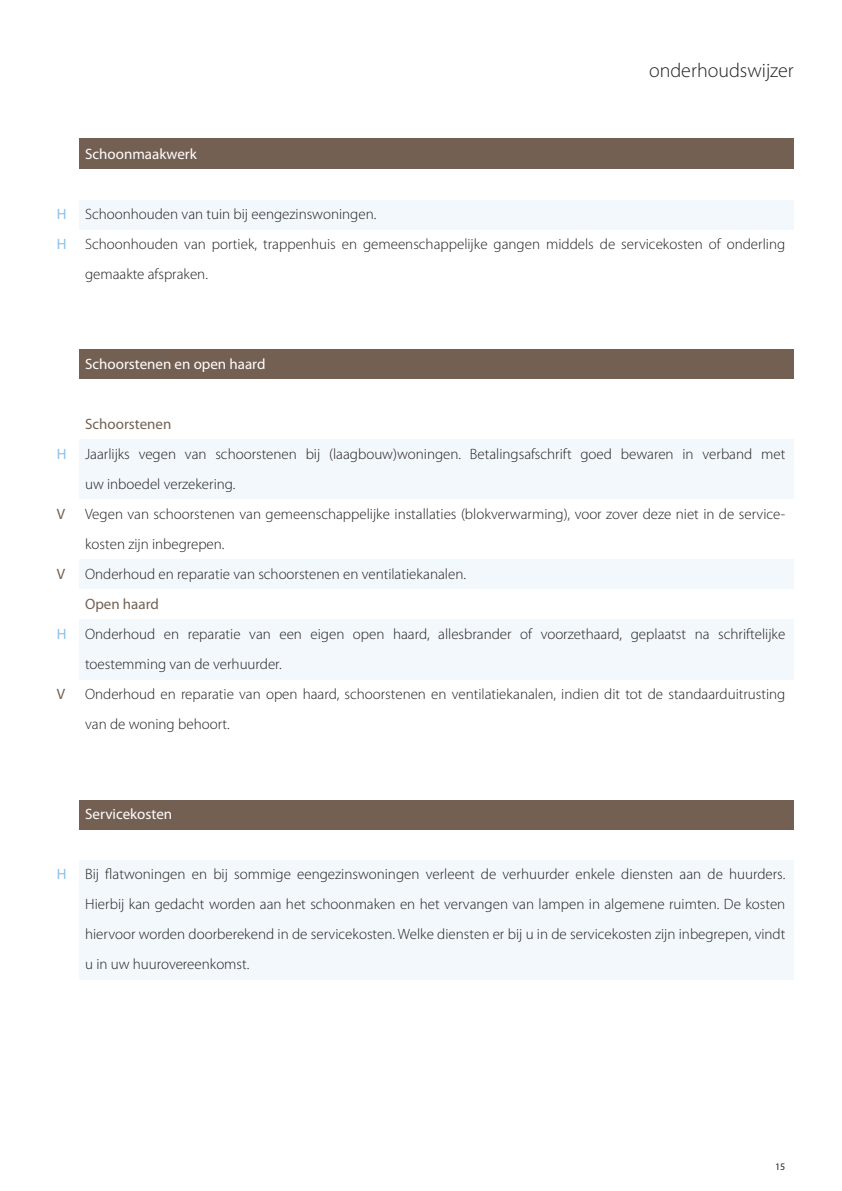
<style>
.page{position:relative;width:842px;height:1191px;background:#fff}
.page>*{position:absolute;margin:0;border:0;box-sizing:border-box;transform-origin:0 0}
.t1{font:300 20px "Myriad Pro";color:#231f20}
.t2{font:300 15px/30px "Myriad Pro";color:#231f20}
.t3{font:15px "Myriad Pro";color:#fff}
.t4{font:15px "Myriad Pro";color:#746053}
.t5{font:10px "Myriad Pro";color:#231f20}
.s1{font-weight:400;color:#8dc2e9}
</style>
<div class="page">
<div style="left:79px;top:349px;width:715px;height:30px;background:#746053"></div>
<div style="left:79px;top:439px;width:715px;height:30px;background:#f2f8fc"></div>
<div style="left:79px;top:469px;width:715px;height:30px;background:#f2f8fc"></div>
<div style="left:79px;top:560px;width:715px;height:30px;background:#f2f8fc"></div>
<div style="left:79px;top:620px;width:715px;height:30px;background:#f2f8fc"></div>
<div style="left:79px;top:650px;width:715px;height:30px;background:#f2f8fc"></div>
<div style="left:79px;top:800px;width:715px;height:30px;background:#746053"></div>
<div style="left:79px;top:860px;width:715px;height:30px;background:#f2f8fc"></div>
<div style="left:79px;top:890px;width:715px;height:30px;background:#f2f8fc"></div>
<div style="left:79px;top:920px;width:715px;height:30px;background:#f2f8fc"></div>
<div style="left:79px;top:950px;width:715px;height:30px;background:#f2f8fc"></div>
<div style="left:79px;top:199px;width:715px;height:30px;background:#f2f8fc"></div>
<div style="left:79px;top:139px;width:715px;height:30px;background:#746053"></div>
<p class="t3" style="left:85px;top:144px;width:113px">Schoonmaakwerk</p>
<h1 class="t1" style="left:649px;top:60px;width:146px">onderhoudswijzer</h1>
<p class="t2" style="left:57px;top:199px;width:321px"><span class="s1">H</span> Schoonhouden van tuin bij eengezinswoningen.</p>
<p class="t2" style="left:57px;top:229px;width:730px"><span class="s1">H</span> Schoonhouden van portiek, trappenhuis en gemeenschappelijke gangen middels de servicekosten of onderling</p>
<p class="t2" style="left:85px;top:259px;width:124px">gemaakte afspraken.</p>
<p class="t3" style="left:85px;top:354px;width:182px">Schoorstenen en open haard</p>
<p class="t4" style="left:85px;top:414px;width:88px">Schoorstenen</p>
<p class="t2" style="left:57px;top:439px;width:730px"><span class="s1">H</span> Jaarlijks vegen van schoorstenen bij (laagbouw)woningen. Betalingsafschrift goed bewaren in verband met</p>
<p class="t2" style="left:85px;top:469px;width:152px">uw inboedel verzekering.</p>
<p class="t4" style="left:57px;top:504px;width:10px">V</p>
<p class="t2" style="left:85px;top:499px;width:702px">Vegen van schoorstenen van gemeenschappelijke installaties (blokverwarming), voor zover deze niet in de service&shy;kosten zijn inbegrepen.</p>
<p class="t4" style="left:57px;top:564px;width:10px">V</p>
<p class="t2" style="left:85px;top:559px;width:382px">Onderhoud en reparatie van schoorstenen en ventilatiekanalen.</p>
<p class="t4" style="left:85px;top:594px;width:75px">Open haard</p>
<p class="t2" style="left:57px;top:619px;width:730px"><span class="s1">H</span> Onderhoud en reparatie van een eigen open haard, allesbrander of voorzethaard, geplaatst na schriftelijke</p>
<p class="t2" style="left:85px;top:649px;width:198px">toestemming van de verhuurder.</p>
<p class="t4" style="left:57px;top:684px;width:10px">V</p>
<p class="t2" style="left:85px;top:679px;width:702px">Onderhoud en reparatie van open haard, schoorstenen en ventilatiekanalen, indien dit tot de standaarduitrusting van de woning behoort.</p>
<p class="t3" style="left:85px;top:804px;width:89px">Servicekosten</p>
<p class="t2" style="left:85px;top:859px;width:702px;text-align:justify;text-indent:-28px"><span class="s1">H</span> Bij flatwoningen en bij sommige eengezinswoningen verleent de verhuurder enkele diensten aan de huurders.<br>Hierbij kan gedacht worden aan het schoonmaken en het vervangen van lampen in algemene ruimten. De kosten hiervoor worden doorberekend in de servicekosten. Welke diensten er bij u in de servicekosten zijn inbegrepen, vindt u in uw huurovereenkomst.</p>
<p class="t5" style="left:775px;top:1160px;width:12px">15</p>
</div>
